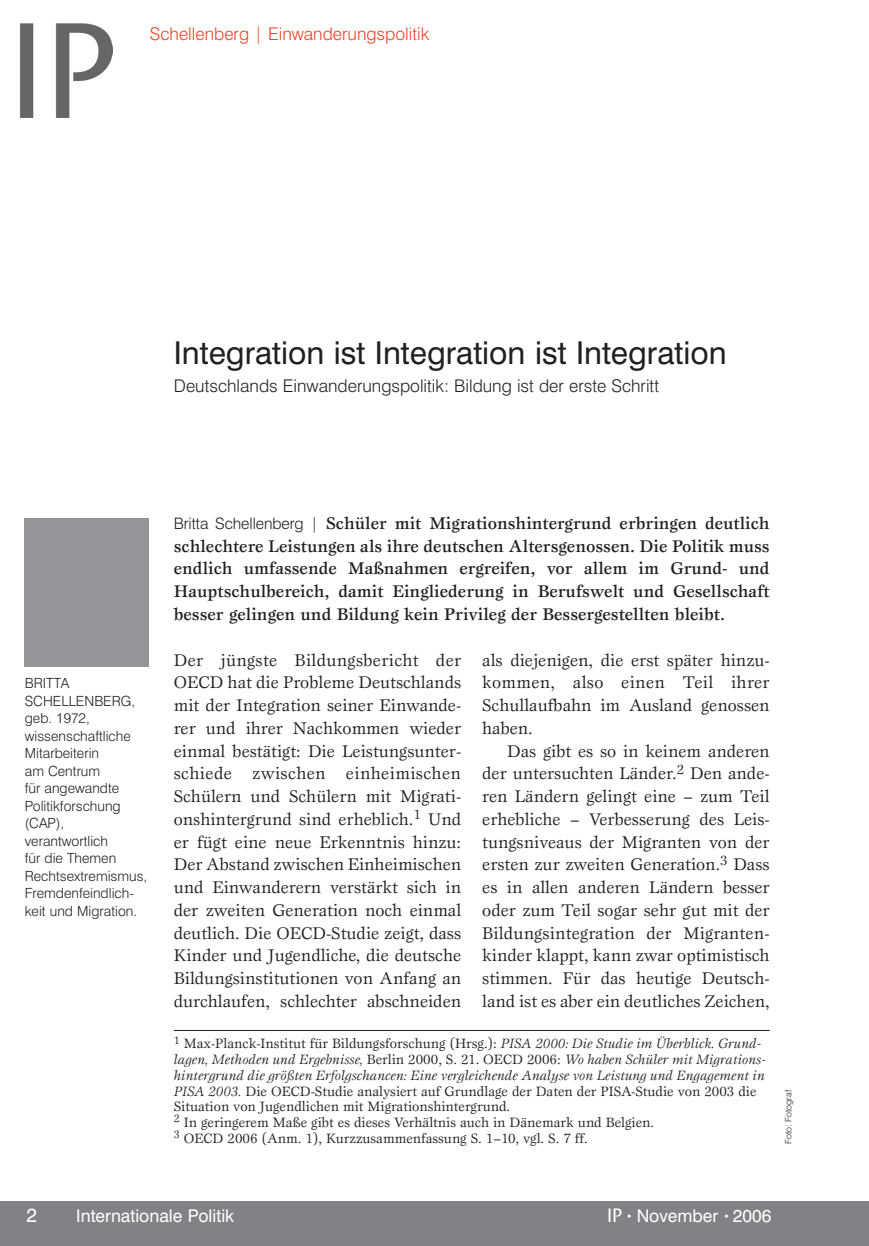
<style>
.page{position:relative;width:869px;height:1246px;background:#fff}
.page>*{position:absolute;margin:0;border:0;box-sizing:border-box;transform-origin:0 0}
.t1{font:31.5px "Swiss 721 BT";color:#231f20}
.t2{font:19.25px "Swiss 721 BT";color:#fff}
.t3{font:17.5px/22.8px "Esprit";color:#231f20;text-align:justify}
.t4{font:500 17.5px/22.8px "Esprit";color:#231f20;text-align:justify}
.t5{font:300 17.5px "Swiss 721 BT";color:#231f20}
.t6{font:17.5px "Swiss 721 BT";color:#fff}
.t7{font:300 17.5px "Swiss 721 BT";color:#ef4022}
.t8{font:14px/15.8px "Esprit";color:#231f20}
.t9{font:300 14px/17.5px "Swiss 721 BT";color:#231f20}
.t10{font:300 8.75px "Swiss 721 BT";color:#231f20}
.s1{font-family:"Swiss 721 BT";font-weight:300;font-size:15.75px}
.s2{font-style:italic}
.s3{font-family:"ITC Stone Sans";font-weight:500;font-size:19.25px}
.s4{font-size:10.5px}
</style>
<div class="page">
<div style="left:0;top:1200px;width:868px;height:45px;background:#808285"></div>
<img style="left:20px;top:23px;width:93px;height:95px">
<hr style="left:868px;top:1200px;width:1px;height:45px;background:#808285">
<div style="left:25px;top:517px;width:124px;height:149px;background:#939598"></div>
<hr style="left:174px;top:1029px;width:595px;height:1px;background:#231f20">
<p class="t7" style="left:150px;top:23px;width:281px">Schellenberg | Einwanderungspolitik</p>
<h1 class="t1" style="left:174px;top:334px;width:554px">Integration ist Integration ist Integration</h1>
<p class="t5" style="left:174px;top:375px;width:486px">Deutschlands Einwanderungspolitik: Bildung ist der erste Schritt</p>
<p class="t9" style="left:25px;top:674px;width:124px">BRITTA<br>SCHELLENBERG, geb. 1972, wissenschaftliche<br>Mitarbeiterin<br>am Centrum<br>für angewandte<br>Politikforschung (CAP), verantwortlich<br>für die Themen<br>Rechtsextremismus,<br>Fremdenfeindlich&shy;keit und Migration.</p>
<p class="t4" style="left:174px;top:511px;width:597px"><span class="s1">Britta Schellenberg |</span> Schüler mit Migrationshintergrund erbringen deutlich schlechtere Leistungen als ihre deutschen Altersgenossen. Die Politik muss endlich umfassende Maßnahmen ergreifen, vor allem im Grund- und Hauptschulbereich, damit Eingliederung in Berufswelt und Gesellschaft besser gelingen und Bildung kein Privileg der Bessergestellten bleibt.</p>
<p class="t3" style="left:174px;top:648px;width:289px">Der jüngste Bildungsbericht der OECD hat die Probleme Deutschlands mit der Integration seiner Einwande&shy;rer und ihrer Nachkommen wieder einmal bestätigt: Die Leistungsunter&shy;schiede zwischen einheimischen Schülern und Schülern mit Migrati&shy;onshintergrund sind erheblich.<sup>1</sup> Und er fügt eine neue Erkenntnis hinzu:<br>Der Abstand zwischen Einheimischen und Einwanderern verstärkt sich in der zweiten Generation noch einmal deutlich. Die OECD-Studie zeigt, dass Kinder und Jugendliche, die deutsche Bildungsinstitutionen von Anfang an durchlaufen, schlechter abschneiden</p>
<p class="t3" style="left:482px;top:648px;width:289px">als diejenigen, die erst später hinzu&shy;kommen, also einen Teil ihrer Schullaufbahn im Ausland genossen haben.</p>
<p class="t3" style="left:482px;top:739px;width:289px;text-indent:25px">Das gibt es so in keinem anderen der untersuchten Länder.<sup>2</sup> Den ande&shy;ren Ländern gelingt eine – zum Teil erhebliche – Verbesserung des Leis&shy;tungsniveaus der Migranten von der ersten zur zweiten Generation.<sup>3</sup> Dass es in allen anderen Ländern besser oder zum Teil sogar sehr gut mit der Bildungsintegration der Migranten&shy;kinder klappt, kann zwar optimistisch stimmen. Für das heutige Deutsch&shy;land ist es aber ein deutliches Zeichen,</p>
<p class="t8" style="left:174px;top:1035px;width:593px"><sup>1</sup> Max-Planck-Institut für Bildungsforschung (Hrsg.): <span class="s2">PISA 2000: Die Studie im Überblick. Grund&shy;lagen, Methoden und Ergebnisse,</span> Berlin 2000, S. 21. OECD 2006: <span class="s2">Wo haben Schüler mit Migrations&shy;hintergrund die größten Erfolgschancen: Eine vergleichende Analyse von Leistung und Engagement in PISA 2003.</span> Die OECD-Studie analysiert auf Grundlage der Daten der PISA-Studie von 2003 die Situation von Jugendlichen mit Migrationshintergrund.<br><sup>2</sup> In geringerem Maße gibt es dieses Verhältnis auch in Dänemark und Belgien.<br><sup>3</sup> OECD 2006 (Anm. 1), Kurzzusammenfassung S. 1–10, vgl. S. 7 ff.</p>
<p class="t10" style="left:782px;top:1143px;width:55px;rotate:-90deg">Foto: Fotograf</p>
<p class="t2" style="left:27px;top:1202px;width:12px">2</p>
<p class="t6" style="left:76px;top:1204px;width:159px">Internationale Politik</p>
<p class="t6" style="left:606px;top:1204px;width:166px"><span class="s3">IP</span> <span class="s4">•</span> November <span class="s4">•</span> 2006</p>
</div>
